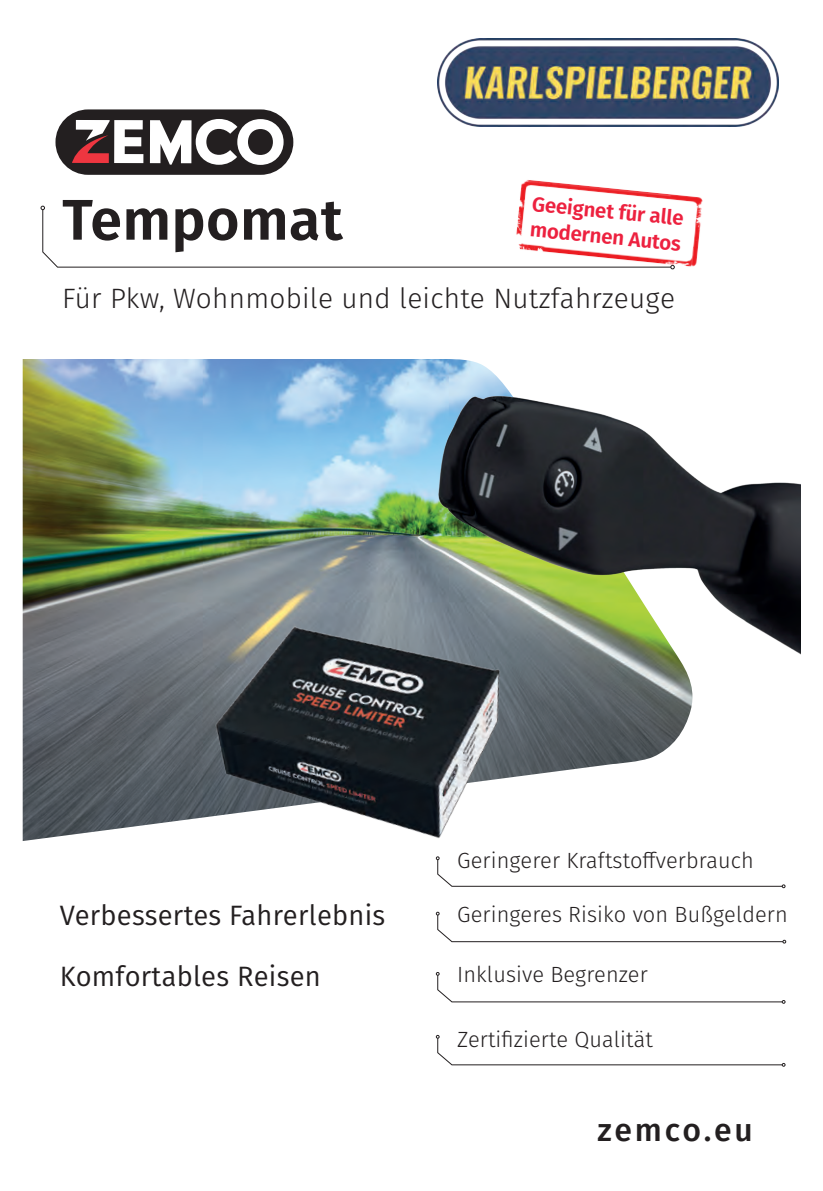
<style>
.page{position:relative;width:823px;height:1191px;background:#fff}
.page>*{position:absolute;margin:0;border:0;box-sizing:border-box;transform-origin:0 0}
.t1{font:600 57.4px "Fira Sans";letter-spacing:.01em;color:#231f20}
.t2{font:500 32px "Fira Sans";letter-spacing:.09em;color:#231f20}
.t3{font:28px/60.8px "Fira Sans";letter-spacing:.01em;color:#231f20}
.t4{font:300 28px "Fira Sans";letter-spacing:.01em;color:#231f20}
.t5{font:300 22px "Fira Sans";letter-spacing:.005em;color:#231f20}
.t6{font:600 20.6px/25.6px "Fira Sans";color:#ed213f}
</style>
<div class="page">
<img style="left:23px;top:359px;width:670px;height:482px">
<svg style="left:41px;top:206px;width:459px;height:62px"></svg>
<svg style="left:435px;top:972px;width:350px;height:31px"></svg>
<svg style="left:435px;top:1035px;width:350px;height:31px"></svg>
<svg style="left:435px;top:912px;width:350px;height:31px"></svg>
<svg style="left:444px;top:880px;width:341px;height:8px"></svg>
<img style="left:397px;top:359px;width:402px;height:317px">
<img style="left:500px;top:180px;width:203px;height:90px">
<img style="left:437px;top:38px;width:341px;height:88px">
<img style="left:181px;top:575px;width:446px;height:305px">
<div style="left:55px;top:109px;width:238px;height:66px;background:#231f20;border-radius:33px"></div>
<svg style="left:150px;top:119px;width:133px;height:46px"></svg>
<svg style="left:72px;top:120px;width:71px;height:43px"></svg>
<p class="t6" style="left:533px;top:190px;width:154px;rotate:5deg">Geeignet für alle modernen Autos</p>
<h1 class="t1" style="left:62px;top:173px;width:282px">Tempomat</h1>
<p class="t4" style="left:62px;top:278px;width:614px">Für Pkw, Wohnmobile und leichte Nutzfahrzeuge</p>
<p class="t3" style="left:60px;top:884px;width:326px">Verbessertes Fahrerlebnis<br>Komfortables Reisen</p>
<p class="t5" style="left:457px;top:845px;width:298px">Geringerer Kraftstoffverbrauch</p>
<p class="t5" style="left:457px;top:899px;width:332px">Geringeres Risiko von Bußgeldern</p>
<p class="t5" style="left:457px;top:959px;width:192px">Inklusive Begrenzer</p>
<p class="t5" style="left:457px;top:1023px;width:197px">Zertifizierte Qualität</p>
<h2 class="t2" style="left:597px;top:1104px;width:157px">zemco.eu</h2>
</div>
